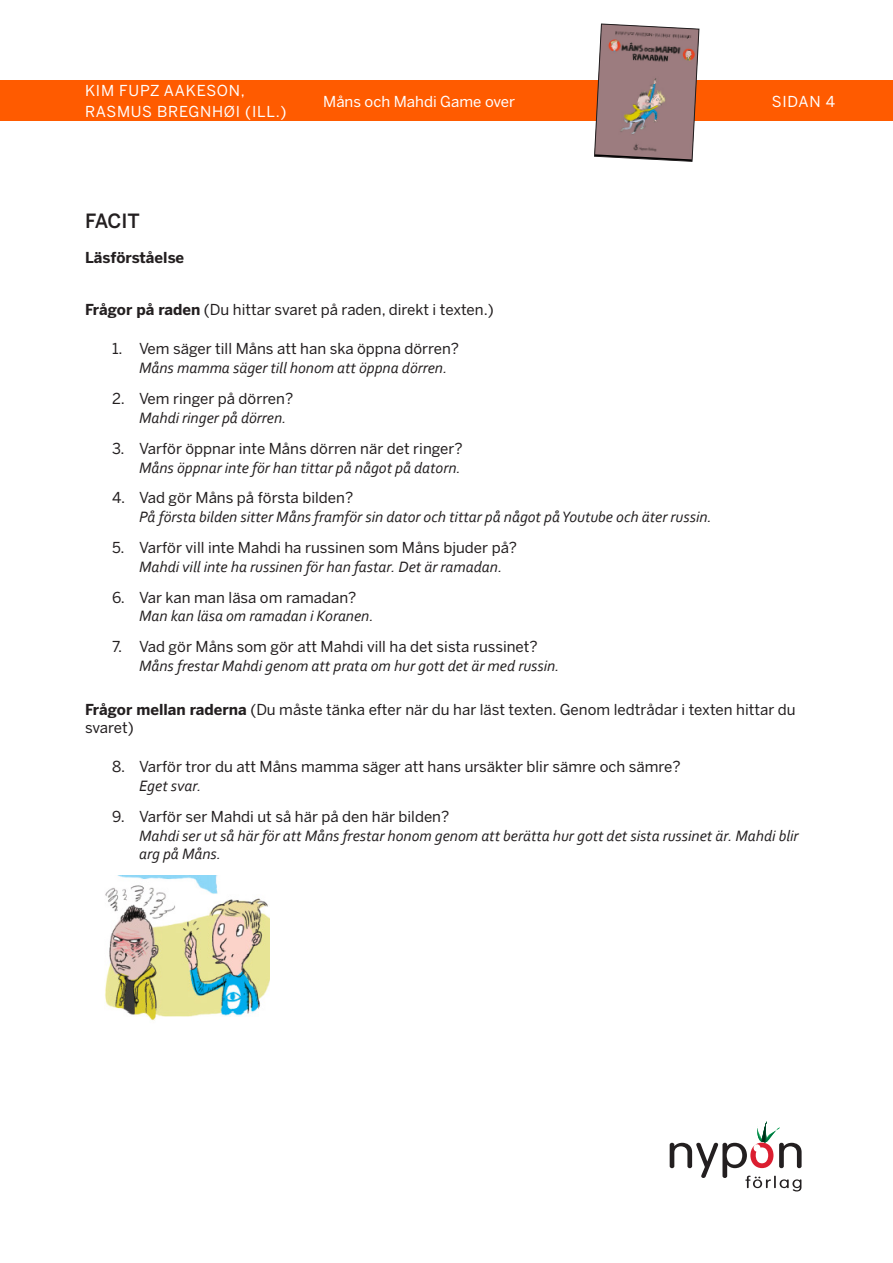
<style>
.page{position:relative;width:893px;height:1263px;background:#fff}
.page>*{position:absolute;margin:0;border:0;box-sizing:border-box;transform-origin:0 0}
.t1{font:500 19.5px "Benton Sans";letter-spacing:-.02em;color:#231f20}
.Svar{font:italic 15.75px/18.9px "Corbel";color:#231f20}
.Mellanrubrik{font:15px/18px "Benton Sans";color:#231f20}
.t2{font:15px/21px "Benton Sans";letter-spacing:.04em;color:#fff}
.t3{font:15px "Benton Sans";color:#fff}
.Mellanrubrik-2{font:700 15px "Benton Sans";color:#231f20}
.s1{font-weight:700}
</style>
<div class="page">
<div style="left:0;top:80px;width:893px;height:41px;background:#ff5b00"></div>
<svg style="left:670px;top:1121px;width:132px;height:70px"></svg>
<svg style="left:594px;top:23px;width:105px;height:139px;background:#9d817f"></svg>
<img style="left:105px;top:875px;width:165px;height:146px">
<p class="t2" style="left:85px;top:81px;width:203px">KIM FUPZ AAKESON,<br>RASMUS BREGNHØI (ILL.)</p>
<p class="t3" style="left:323px;top:93px;width:193px">Måns och Mahdi Game over</p>
<p class="t2" style="left:772px;top:91px;width:65px">SIDAN 4</p>
<h1 class="t1" style="left:85px;top:210px;width:56px">FACIT</h1>
<p class="Mellanrubrik-2" style="left:85px;top:249px;width:101px">Läsförståelse</p>
<p class="Mellanrubrik" style="left:85px;top:301px;width:410px"><span class="s1">Frågor på raden</span> (Du hittar svaret på raden, direkt i texten.)</p>
<p class="Mellanrubrik" style="left:112px;top:340px;width:349px">1. Vem säger till Måns att han ska öppna dörren?</p>
<p class="Svar" style="left:139px;top:358px;width:310px">Måns mamma säger till honom att öppna dörren.</p>
<p class="Mellanrubrik" style="left:112px;top:390px;width:183px">2. Vem ringer på dörren?</p>
<p class="Svar" style="left:139px;top:408px;width:149px">Mahdi ringer på dörren.</p>
<p class="Mellanrubrik" style="left:112px;top:439px;width:352px">3. Varför öppnar inte Måns dörren när det ringer?</p>
<p class="Svar" style="left:139px;top:457px;width:323px">Måns öppnar inte för han tittar på något på datorn.</p>
<p class="Mellanrubrik" style="left:112px;top:489px;width:243px">4. Vad gör Måns på första bilden?</p>
<p class="Svar" style="left:139px;top:507px;width:574px">På första bilden sitter Måns framför sin dator och tittar på något på Youtube och äter russin.</p>
<p class="Mellanrubrik" style="left:112px;top:539px;width:407px">5. Varför vill inte Mahdi ha russinen som Måns bjuder på?</p>
<p class="Svar" style="left:139px;top:557px;width:365px">Mahdi vill inte ha russinen för han fastar. Det är ramadan.</p>
<p class="Mellanrubrik" style="left:112px;top:588px;width:246px">6. Var kan man läsa om ramadan?</p>
<p class="Svar" style="left:139px;top:606px;width:236px">Man kan läsa om ramadan i Koranen.</p>
<p class="Mellanrubrik" style="left:112px;top:638px;width:427px">7. Vad gör Måns som gör att Mahdi vill ha det sista russinet?</p>
<p class="Svar" style="left:139px;top:656px;width:422px">Måns frestar Mahdi genom att prata om hur gott det är med russin.</p>
<p class="Mellanrubrik" style="left:85px;top:700px;width:712px"><span class="s1">Frågor mellan raderna</span> (Du måste tänka efter när du har läst texten. Genom ledtrådar i texten hittar du svaret)</p>
<p class="Mellanrubrik" style="left:112px;top:758px;width:570px">8. Varför tror du att Måns mamma säger att hans ursäkter blir sämre och sämre?</p>
<p class="Svar" style="left:139px;top:776px;width:64px">Eget svar.</p>
<p class="Mellanrubrik" style="left:112px;top:807px;width:339px">9. Varför ser Mahdi ut så här på den här bilden?</p>
<p class="Svar" style="left:139px;top:825px;width:661px">Mahdi ser ut så här för att Måns frestar honom genom att berätta hur gott det sista russinet är. Mahdi blir arg på Måns.</p>
</div>
